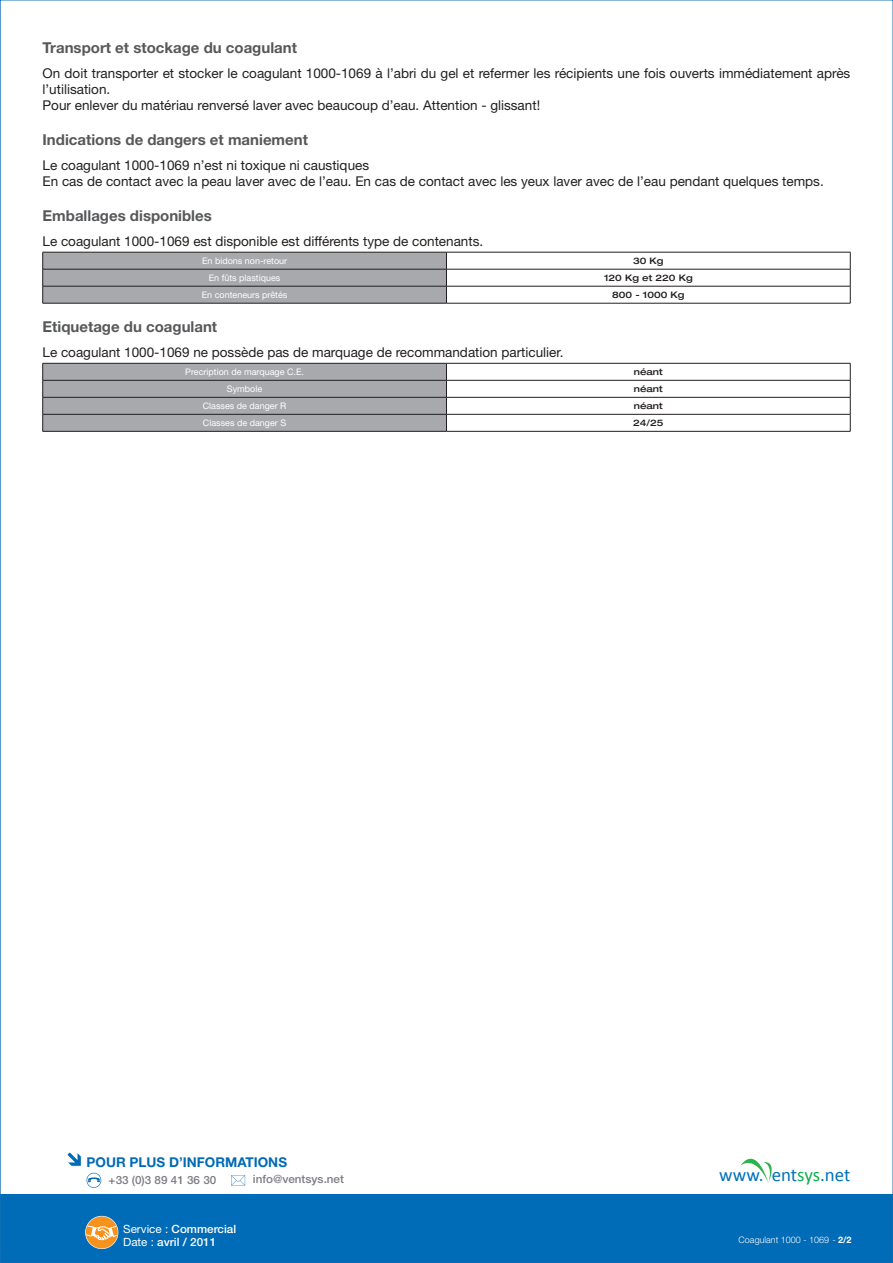
<style>
.page{position:relative;width:893px;height:1263px;background:#fff}
.page>*{position:absolute;margin:0;border:0;box-sizing:border-box;transform-origin:0 0}
.t1{font:18.9px "Calibri";letter-spacing:-.005em;color:#0072bc}
.t2{font:700 15px "Helvetica Neue LT Std";color:#57585a}
.t3{font:13.5px/16.2px "Helvetica Neue LT Std";color:#231f20}
.t4{font:700 13.5px "Helvetica Neue LT Std";color:#006bb6}
.t5{font:500 11.4px/13.6px "Helvetica Neue LT Std";color:#fff}
.t6{font:500 11.4px "Helvetica Neue LT Std";color:#7c7d82}
.t7{font:9px "Helvetica Neue LT Std";color:#fff}
.t8{font:500 expanded 9px "Helvetica Neue LT Std";color:#231f20}
.t9{font:300 9px "Helvetica Neue LT Std";color:#fff}
.s1{color:#fff}
.s2{color:#0cae4c}
.s3{font-weight:400}
.s4{font-weight:700}
</style>
<div class="page">
<div style="left:0;top:1195px;width:893px;height:68px;background:#006bb6"></div>
<svg style="left:67px;top:1152px;width:15px;height:15px"></svg>
<svg style="left:87px;top:1173px;width:14px;height:15px"></svg>
<svg style="left:231px;top:1175px;width:14px;height:10px"></svg>
<svg style="left:741px;top:1158px;width:31px;height:25px"></svg>
<svg style="left:85px;top:1216px;width:33px;height:33px"></svg>
<hr style="left:446px;top:269px;width:404px;height:1px;background:#231f20">
<hr style="left:446px;top:286px;width:404px;height:1px;background:#231f20">
<svg style="left:850px;top:252px;width:1px;height:51px"></svg>
<hr style="left:446px;top:252px;width:404px;height:1px;background:#231f20">
<svg style="left:42px;top:252px;width:405px;height:51px;background:#9f9fa3"></svg>
<hr style="left:43px;top:303px;width:403px;height:1px;background:#231f20">
<hr style="left:446px;top:303px;width:404px;height:1px;background:#231f20">
<hr style="left:446px;top:380px;width:404px;height:1px;background:#231f20">
<hr style="left:446px;top:397px;width:404px;height:1px;background:#231f20">
<svg style="left:850px;top:363px;width:1px;height:68px"></svg>
<hr style="left:446px;top:363px;width:404px;height:1px;background:#231f20">
<svg style="left:42px;top:363px;width:405px;height:68px;background:#9fa0a4"></svg>
<hr style="left:446px;top:414px;width:404px;height:1px;background:#231f20">
<hr style="left:43px;top:431px;width:403px;height:1px;background:#231f20">
<hr style="left:446px;top:431px;width:404px;height:1px;background:#231f20">
<p class="t2" style="left:43px;top:39px;width:256px">Transport et stockage du coagulant</p>
<p class="t3" style="left:43px;top:65px;width:809px">On doit transporter et stocker le coagulant 1000-1069 à l’abri du gel et refermer les récipients une fois ouverts immédiatement après l’utilisation.<br>Pour enlever du matériau renversé laver avec beaucoup d’eau. Attention - glissant!</p>
<p class="t2" style="left:43px;top:131px;width:267px">Indications de dangers et maniement</p>
<p class="t3" style="left:43px;top:157px;width:783px">Le coagulant 1000-1069 n’est ni toxique ni caustiques<br>En cas de contact avec la peau laver avec de l’eau. En cas de contact avec les yeux laver avec de l’eau pendant quelques temps.</p>
<p class="t2" style="left:43px;top:207px;width:171px">Emballages disponibles</p>
<p class="t3" style="left:43px;top:233px;width:442px">Le coagulant 1000-1069 est disponible est différents type de contenants.</p>
<p class="t7" style="left:202px;top:255px;width:87px">En bidons non-retour</p>
<p class="t8" style="left:633px;top:255px;width:32px">30 Kg</p>
<p class="t7" style="left:209px;top:272px;width:73px">En fûts plastiques</p>
<p class="t8" style="left:604px;top:272px;width:90px">120 Kg et 220 Kg</p>
<p class="t7" style="left:202px;top:289px;width:87px">En conteneurs prêtés</p>
<p class="t8" style="left:612px;top:289px;width:74px">800 - 1000 Kg</p>
<p class="t2" style="left:43px;top:318px;width:176px">Etiquetage du coagulant</p>
<p class="t3" style="left:43px;top:344px;width:522px">Le coagulant 1000-1069 ne possède pas de marquage de recommandation particulier.</p>
<p class="t7" style="left:185px;top:366px;width:120px">Precription de marquage C.E.</p>
<p class="t8" style="left:634px;top:366px;width:30px">néant</p>
<p class="t7" style="left:227px;top:383px;width:37px">Symbole</p>
<p class="t8" style="left:634px;top:383px;width:30px">néant</p>
<p class="t7" style="left:203px;top:400px;width:85px">Classes de danger R</p>
<p class="t8" style="left:634px;top:400px;width:30px">néant</p>
<p class="t7" style="left:203px;top:417px;width:85px">Classes de danger S</p>
<p class="t8" style="left:633px;top:417px;width:32px">24/25</p>
<p class="t4" style="left:87px;top:1153px;width:202px">POUR PLUS D’INFORMATIONS</p>
<p class="t6" style="left:109px;top:1173px;width:109px">+33 (0)3 89 41 36 30</p>
<p class="t6" style="left:253px;top:1172px;width:93px">info@ventsys.net</p>
<h1 class="t1" style="left:719px;top:1163px;width:133px">www.<span class="s1">V</span>ent<span class="s2">sys</span>.net</h1>
<p class="t5" style="left:123px;top:1221px;width:115px"><span class="s3">Service :</span> Commercial<br><span class="s3">Date :</span> avril / 2011</p>
<p class="t9" style="left:739px;top:1234px;width:114px">Coagulant 1000 - 1069 - <span class="s4">2/2</span></p>
</div>
